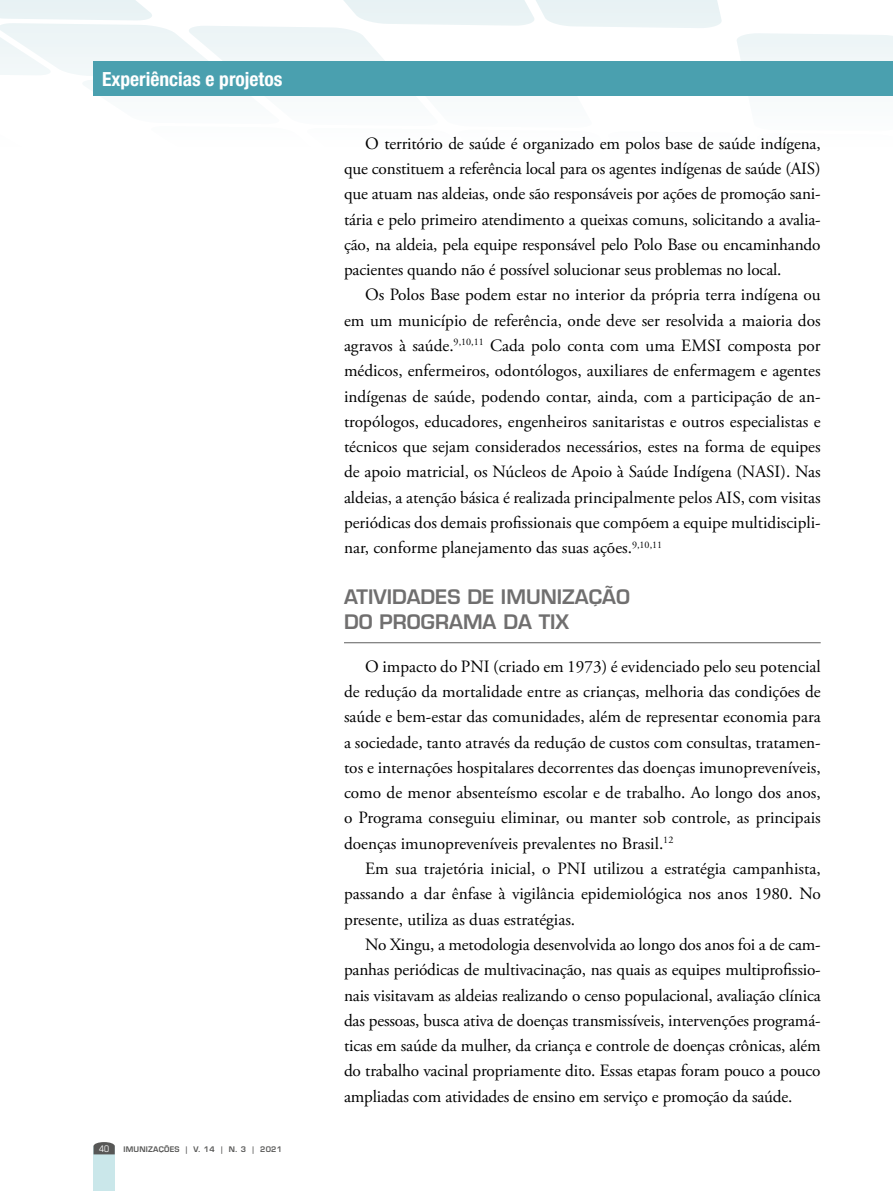
<style>
.page{position:relative;width:893px;height:1191px;background:#fff}
.page>*{position:absolute;margin:0;border:0;box-sizing:border-box;transform-origin:0 0}
.t1{font:600 19.5px/25.3px "Eurostile LT Std";color:#706f6f}
.t2{font:700 condensed 19.5px "Helvetica Neue LT Std";color:#fff}
.t3{font:17.25px/25.3px "Adobe Garamond Pro";color:#000;text-align:justify}
.t4{font:condensed 9px "Eurostile LT Std";color:#fff}
.t5{font:600 7.5px "Eurostile LT Std";letter-spacing:.03em;color:#575756}
</style>
<div class="page">
<div style="left:94px;top:1146px;width:21px;height:45px;background:#cae7ea"></div>
<svg style="left:94px;top:1142px;width:21px;height:12px"></svg>
<svg style="left:0;top:0;width:893px;height:96px"></svg>
<div style="left:94px;top:62px;width:799px;height:34px;background:#4aa0af"></div>
<hr style="left:344px;top:642px;width:477px;height:1px;background:#706f6f">
<p class="t2" style="left:102px;top:67px;width:182px">Experiências e projetos</p>
<p class="t4" style="left:99px;top:1143px;width:12px">40</p>
<p class="t5" style="left:123px;top:1144px;width:160px">IMUNIZAÇÕES | V. 14 | N. 3 | 2021</p>
<p class="t3" style="left:344px;top:131px;width:478px;text-indent:21px">O território de saúde é organizado em polos base de saúde indígena, que constituem a referência local para os agentes indígenas de saúde (AIS) que atuam nas aldeias, onde são responsáveis por ações de promoção sani&shy;tária e pelo primeiro atendimento a queixas comuns, solicitando a avalia&shy;ção, na aldeia, pela equipe responsável pelo Polo Base ou encaminhando pacientes quando não é possível solucionar seus problemas no local.</p>
<p class="t3" style="left:344px;top:283px;width:478px;text-indent:21px">Os Polos Base podem estar no interior da própria terra indígena ou em um município de referência, onde deve ser resolvida a maioria dos agravos à saúde.<sup>9,10,11</sup> Cada polo conta com uma EMSI composta por médicos, enfermeiros, odontólogos, auxiliares de enfermagem e agentes indígenas de saúde, podendo contar, ainda, com a participação de an&shy;tropólogos, educadores, engenheiros sanitaristas e outros especialistas e técnicos que sejam considerados necessários, estes na forma de equipes de apoio matricial, os Núcleos de Apoio à Saúde Indígena (NASI). Nas aldeias, a atenção básica é realizada principalmente pelos AIS, com visitas periódicas dos demais profissionais que compõem a equipe multidiscipli&shy;nar, conforme planejamento das suas ações.<sup>9,10,11</sup></p>
<p class="t1" style="left:344px;top:584px;width:287px">ATIVIDADES DE IMUNIZAÇÃO<br>DO PROGRAMA DA TIX</p>
<p class="t3" style="left:344px;top:654px;width:478px;text-indent:21px">O impacto do PNI (criado em 1973) é evidenciado pelo seu potencial de redução da mortalidade entre as crianças, melhoria das condições de saúde e bem-estar das comunidades, além de representar economia para a sociedade, tanto através da redução de custos com consultas, tratamen&shy;tos e internações hospitalares decorrentes das doenças imunopreveníveis, como de menor absenteísmo escolar e de trabalho. Ao longo dos anos, o Programa conseguiu eliminar, ou manter sob controle, as principais doenças imunopreveníveis prevalentes no Brasil.<sup>12</sup></p>
<p class="t3" style="left:344px;top:856px;width:478px;text-indent:21px">Em sua trajetória inicial, o PNI utilizou a estratégia campanhista, passando a dar ênfase à vigilância epidemiológica nos anos 1980. No presente, utiliza as duas estratégias.</p>
<p class="t3" style="left:344px;top:932px;width:478px;text-indent:21px">No Xingu, a metodologia desenvolvida ao longo dos anos foi a de cam&shy;panhas periódicas de multivacinação, nas quais as equipes multiprofissio&shy;nais visitavam as aldeias realizando o censo populacional, avaliação clínica das pessoas, busca ativa de doenças transmissíveis, intervenções programá&shy;ticas em saúde da mulher, da criança e controle de doenças crônicas, além do trabalho vacinal propriamente dito. Essas etapas foram pouco a pouco ampliadas com atividades de ensino em serviço e promoção da saúde.</p>
</div>
